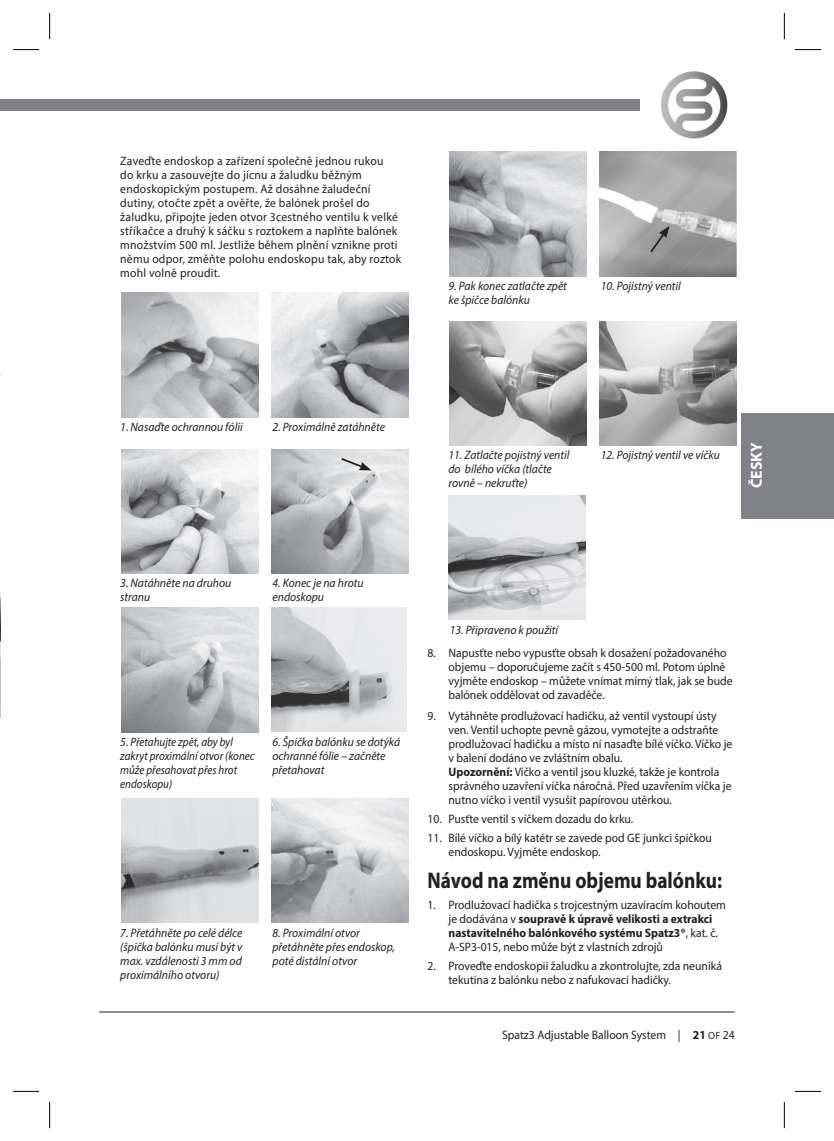
<style>
.page{position:relative;width:834px;height:1141px;background:#fff}
.page>*{position:absolute;margin:0;border:0;box-sizing:border-box;transform-origin:0 0}
.Head_1{font:700 22.75px "Myriad Pro";color:#231f20;scale:.85 1}
.t1{font:700 15.92px "Myriad Pro";color:#fff}
.Folio_Left{font:12.25px/14px "Myriad Pro";color:#231f20;scale:.95 1}
.Folio_Left-2{font:italic 12.25px/14px "Myriad Pro";color:#231f20;scale:.95 1}
.Folio_Left-3{font:12.25px/14px "Myriad Pro";letter-spacing:.02em;color:#231f20;scale:.95 1}
.s1{font-weight:700}
.s2{font-size:10.5px}
</style>
<div class="page">
<div style="left:0;top:99px;width:640px;height:12px;background:#808285"></div>
<hr style="left:99px;top:1012px;width:635px;height:1px;background:#231f20">
<div style="left:741px;top:413px;width:92px;height:105px;background:#808285"></div>
<img style="left:660px;top:71px;width:68px;height:67px">
<img style="left:121px;top:293px;width:137px;height:124px">
<img style="left:271px;top:293px;width:137px;height:124px">
<img style="left:121px;top:449px;width:137px;height:124px">
<img style="left:271px;top:449px;width:137px;height:124px">
<svg style="left:339px;top:457px;width:32px;height:13px"></svg>
<img style="left:121px;top:608px;width:137px;height:124px">
<img style="left:271px;top:608px;width:135px;height:124px">
<img style="left:121px;top:799px;width:137px;height:124px">
<img style="left:271px;top:799px;width:137px;height:124px">
<img style="left:0;top:594px;width:1px;height:124px">
<img style="left:449px;top:152px;width:137px;height:124px">
<img style="left:599px;top:152px;width:137px;height:124px">
<svg style="left:648px;top:226px;width:21px;height:28px"></svg>
<img style="left:449px;top:321px;width:137px;height:124px">
<img style="left:599px;top:321px;width:137px;height:124px">
<img style="left:448px;top:495px;width:137px;height:125px">
<svg style="left:13px;top:49px;width:26px;height:1px"></svg>
<svg style="left:794px;top:49px;width:27px;height:1px"></svg>
<svg style="left:13px;top:1091px;width:26px;height:1px"></svg>
<svg style="left:794px;top:1091px;width:27px;height:1px"></svg>
<svg style="left:49px;top:13px;width:1px;height:26px"></svg>
<svg style="left:49px;top:1102px;width:1px;height:26px"></svg>
<svg style="left:783px;top:13px;width:1px;height:26px"></svg>
<svg style="left:783px;top:1102px;width:1px;height:26px"></svg>
<p class="Folio_Left-3" style="left:120px;top:153px;width:297px">Zaveďte endoskop a zařízení společně jednou rukou<br>do krku a zasouvejte do jícnu a žaludku běžným endoskopickým postupem. Až dosáhne žaludeční dutiny, otočte zpět a ověřte, že balónek prošel do žaludku, připojte jeden otvor 3cestného ventilu k velké stříkačce a druhý k sáčku s roztokem a naplňte balónek množstvím 500 ml. Jestliže během plnění vznikne proti němu odpor, změňte polohu endoskopu tak, aby roztok mohl volně proudit.</p>
<p class="Folio_Left-2" style="left:448px;top:279px;width:126px">9. Pak konec zatlačte zpět ke špičce balónku</p>
<p class="Folio_Left-2" style="left:600px;top:279px;width:86px">10. Pojistný ventil</p>
<p class="Folio_Left-2" style="left:120px;top:420px;width:130px">1. Nasaďte ochrannou fólii</p>
<p class="Folio_Left-2" style="left:272px;top:420px;width:120px">2. Proximálně zatáhněte</p>
<p class="Folio_Left-2" style="left:448px;top:448px;width:129px">11. Zatlačte pojistný ventil do bílého víčka (tlačte rovně – nekruťte)</p>
<p class="Folio_Left-2" style="left:600px;top:448px;width:127px">12. Pojistný ventil ve víčku</p>
<h2 class="t1" style="left:746px;top:488px;width:47px;rotate:-90deg">ČESKY</h2>
<p class="Folio_Left-2" style="left:120px;top:576px;width:118px">3. Natáhněte na druhou stranu</p>
<p class="Folio_Left-2" style="left:272px;top:576px;width:97px">4. Konec je na hrotu endoskopu</p>
<p class="Folio_Left-2" style="left:120px;top:735px;width:143px">5. Přetahujte zpět, aby byl zakryt proximální otvor (konec může přesahovat přes hrot endoskopu)</p>
<p class="Folio_Left-2" style="left:272px;top:735px;width:136px">6. Špička balónku se dotýká ochranné fólie – začněte přetahovat</p>
<p class="Folio_Left-2" style="left:120px;top:925px;width:130px;text-align:justify">7. Přetáhněte po celé délce (špička balónku musí být v max. vzdálenosti 3 mm od proximálního otvoru)</p>
<p class="Folio_Left-2" style="left:272px;top:925px;width:130px">8. Proximální otvor přetáhněte přes endoskop, poté distální otvor</p>
<p class="Folio_Left-2" style="left:449px;top:622px;width:116px">13. Připraveno k použití</p>
<p class="Folio_Left" style="left:448px;top:645px;width:300px;text-indent:-21px">8. Napusťte nebo vypusťte obsah k dosažení požadovaného objemu – doporučujeme začít s 450-500 ml. Potom úplně vyjměte endoskop – můžete vnímat mírný tlak, jak se bude balónek oddělovat od zavaděče.</p>
<p class="Folio_Left" style="left:448px;top:708px;width:300px;text-indent:-21px">9. Vytáhněte prodlužovací hadičku, až ventil vystoupí ústy ven. Ventil uchopte pevně gázou, vymotejte a odstraňte prodlužovací hadičku a místo ní nasaďte bílé víčko. Víčko je v balení dodáno ve zvláštním obalu.</p>
<p class="Folio_Left" style="left:448px;top:764px;width:299px"><span class="s1">Upozornění:</span> Víčko a ventil jsou kluzké, takže je kontrola správného uzavření víčka náročná. Před uzavřením víčka je nutno víčko i ventil vysušit papírovou utěrkou.</p>
<p class="Folio_Left" style="left:427px;top:812px;width:218px">10. Pusťte ventil s víčkem dozadu do krku.</p>
<p class="Folio_Left" style="left:448px;top:831px;width:279px;text-indent:-21px">11. Bílé víčko a bílý katétr se zavede pod GE junkci špičkou endoskopu. Vyjměte endoskop.</p>
<p class="Head_1" style="left:427px;top:865px;width:348px">Návod na změnu objemu balónku:</p>
<p class="Folio_Left" style="left:448px;top:897px;width:293px;text-indent:-21px">1. Prodlužovací hadička s trojcestným uzavíracím kohoutem je dodávána v <span class="s1">soupravě k úpravě velikosti a extrakci nastavitelného balónkového systému Spatz3®</span>, kat. č.<br>A-SP3-015, nebo může být z vlastních zdrojů</p>
<p class="Folio_Left" style="left:448px;top:959px;width:289px;text-indent:-21px">2. Proveďte endoskopii žaludku a zkontrolujte, zda neuniká tekutina z balónku nebo z nafukovací hadičky.</p>
<p class="Folio_Left" style="left:502px;top:1028px;width:246px">Spatz3 Adjustable Balloon System | <span class="s1">21</span> <span class="s2">OF</span> 24</p>
</div>
